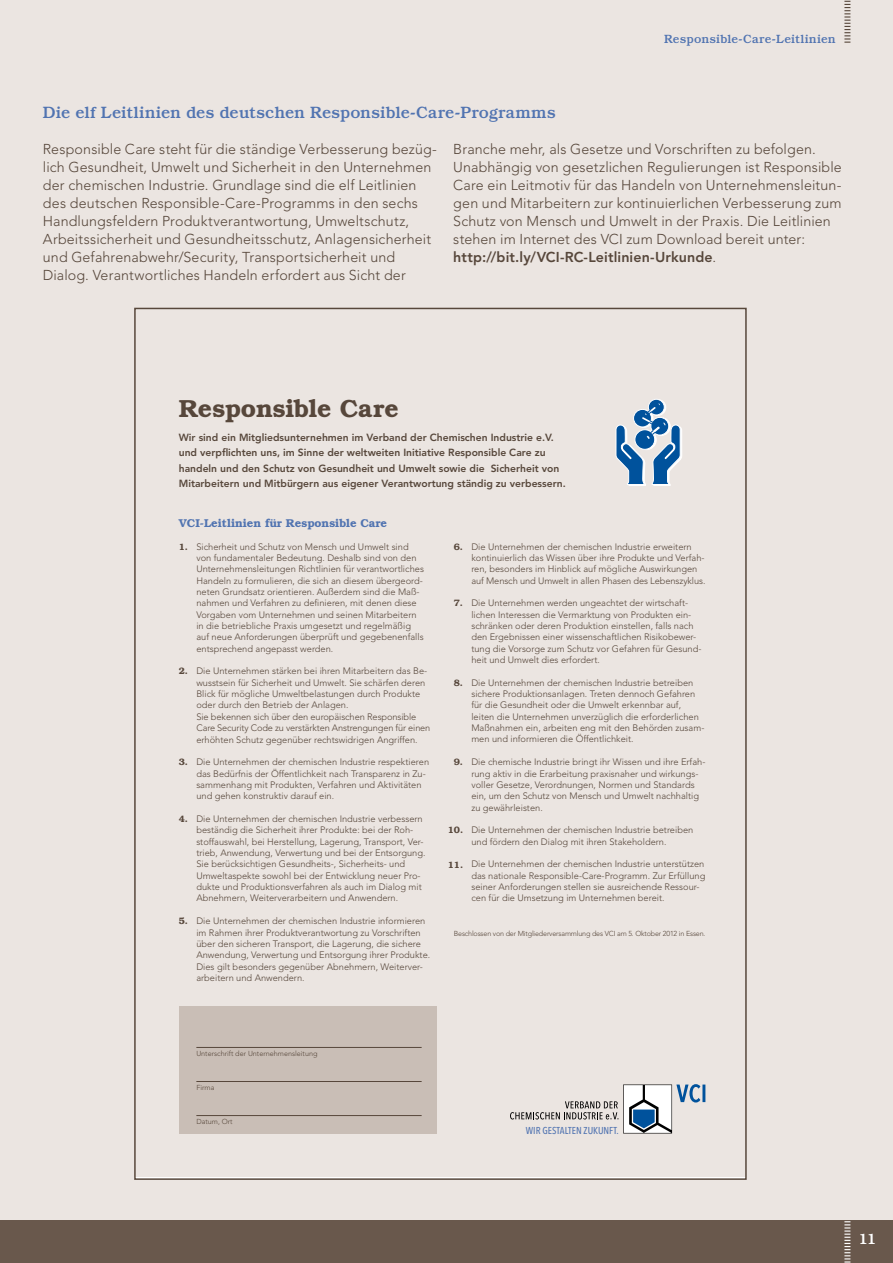
<style>
.page{position:relative;width:893px;height:1263px;background:#ebe5e1}
.page>*{position:absolute;margin:0;border:0;box-sizing:border-box;transform-origin:0 0}
.t1{font:600 24.75px "Bookman Std";letter-spacing:-.005em;color:#57473b}
.t2{font:500 16.5px "Bookman Std";color:#5174b1}
.t3{font:500 15px "Bookman Std";color:#fff}
.t4{font:300 14.25px/18px "Avenir LT Std";letter-spacing:.01em;color:#57473b}
.t5{font:500 12px "Bookman Std";letter-spacing:.01em;color:#5174b1}
.t6{font:600 11.4px "Bookman Std";color:#5174b1}
.t7{font:800 10.35px/15.5px "Avenir LT Std";color:#57473b}
.t8{font:500 condensed 9.9px "Avenir Next LT Pro";color:#5174b1}
.t9{font:300 9.3px/11.4px "Avenir LT Std";color:#57473b}
.t10{font:600 9.3px "Bookman Std";color:#57473b}
.t11{font:300 7.2px "Avenir LT Std";letter-spacing:-.02em;color:#57473b}
.t12{font:300 7.2px "Avenir LT Std";color:#57473b}
.s1{font-weight:800}
.s2{font-family:"Bookman Std";font-weight:600}
</style>
<div class="page">
<svg style="left:844px;top:0;width:6px;height:43px"></svg>
<div style="left:0;top:1220px;width:893px;height:43px;background:#69584c"></div>
<svg style="left:844px;top:1221px;width:6px;height:42px"></svg>
<div style="left:650px;top:400px;width:16px;height:15px;background:#fff;border-radius:50%"></div>
<div style="left:650px;top:400px;width:16px;height:15px;border:1px solid #fff;border-radius:50%"></div>
<svg style="left:648px;top:399px;width:16px;height:16px"></svg>
<div style="left:648px;top:399px;width:16px;height:16px;border:1px solid #fff;border-radius:50%"></div>
<svg style="left:616px;top:403px;width:66px;height:82px"></svg>
<svg style="left:510px;top:1084px;width:195px;height:49px"></svg>
<div style="left:179px;top:1006px;width:257px;height:127px;background:#c9beb6"></div>
<hr style="left:196px;top:1047px;width:226px;height:1px;background:#57473b">
<hr style="left:196px;top:1081px;width:226px;height:1px;background:#57473b">
<hr style="left:196px;top:1115px;width:226px;height:1px;background:#57473b">
<p class="t5" style="left:664px;top:32px;width:173px">Responsible-Care-Leitlinien</p>
<h2 class="t2" style="left:43px;top:102px;width:515px">Die elf Leitlinien des deutschen Responsible-Care-Programms</h2>
<p class="t4" style="left:43px;top:140px;width:395px">Responsible Care steht für die ständige Verbesserung bezüg&shy;lich Gesundheit, Umwelt und Sicherheit in den Unternehmen der chemischen Industrie. Grundlage sind die elf Leitlinien des deutschen Responsible-Care-Programms in den sechs Handlungsfeldern Produktverantwortung, Umweltschutz, Arbeitssicherheit und Gesundheitsschutz, Anlagensicherheit und Gefahrenabwehr/Security, Transportsicherheit und Dialog. Verantwortliches Handeln erfordert aus Sicht der</p>
<p class="t4" style="left:453px;top:140px;width:390px">Branche mehr, als Gesetze und Vorschriften zu befolgen.<br>Unabhängig von gesetzlichen Regulierungen ist Responsible Care ein Leitmotiv für das Handeln von Unternehmensleitun&shy;gen und Mitarbeitern zur kontinuierlichen Verbesserung zum Schutz von Mensch und Umwelt in der Praxis. Die Leitlinien stehen im Internet des VCI zum Download bereit unter: <span class="s1">http://bit.ly/VCI-RC-Leitlinien-Urkunde</span>.</p>
<h1 class="t1" style="left:179px;top:393px;width:222px">Responsible Care</h1>
<p class="t7" style="left:179px;top:430px;width:389px">Wir sind ein Mitgliedsunternehmen im Verband der Chemischen Industrie e.V. und verpflichten uns, im Sinne der weltweiten Initiative Responsible Care zu handeln und den Schutz von Gesundheit und Umwelt sowie die Sicherheit von Mitarbeitern und Mitbürgern aus eigener Verantwortung ständig zu verbessern.</p>
<p class="t6" style="left:179px;top:516px;width:210px">VCI-Leitlinien für Responsible Care</p>
<p class="t9" style="left:196px;top:541px;width:229px;text-indent:-18px"><span class="s2">1.</span> Sicherheit und Schutz von Mensch und Umwelt sind von fundamentaler Bedeutung. Deshalb sind von den Unternehmensleitungen Richtlinien für verantwortliches Handeln zu formulieren, die sich an diesem übergeord&shy;neten Grundsatz orientieren. Außerdem sind die Maß&shy;nahmen und Verfahren zu definieren, mit denen diese Vorgaben vom Unternehmen und seinen Mitarbeitern in die betriebliche Praxis umgesetzt und regelmäßig auf neue Anforderungen überprüft und gegebenenfalls entsprechend angepasst werden.</p>
<p class="t9" style="left:196px;top:665px;width:236px;text-indent:-18px"><span class="s2">2.</span> Die Unternehmen stärken bei ihren Mitarbeitern das Be&shy;wusstsein für Sicherheit und Umwelt. Sie schärfen deren Blick für mögliche Umweltbelastungen durch Produkte oder durch den Betrieb der Anlagen.<br>Sie bekennen sich über den europäischen Responsible Care Security Code zu verstärkten Anstrengungen für einen erhöhten Schutz gegenüber rechtswidrigen Angriffen.</p>
<p class="t9" style="left:196px;top:756px;width:234px;text-indent:-18px"><span class="s2">3.</span> Die Unternehmen der chemischen Industrie respektieren das Bedürfnis der Öffentlichkeit nach Transparenz in Zu&shy;sammenhang mit Produkten, Verfahren und Aktivitäten und gehen konstruktiv darauf ein.</p>
<p class="t9" style="left:196px;top:813px;width:231px;text-indent:-18px"><span class="s2">4.</span> Die Unternehmen der chemischen Industrie verbessern beständig die Sicherheit ihrer Produkte: bei der Roh&shy;stoffauswahl, bei Herstellung, Lagerung, Transport, Ver&shy;trieb, Anwendung, Verwertung und bei der Entsorgung.<br>Sie berücksichtigen Gesundheits-, Sicherheits- und Umweltaspekte sowohl bei der Entwicklung neuer Pro&shy;dukte und Produktionsverfahren als auch im Dialog mit Abnehmern, Weiterverarbeitern und Anwendern.</p>
<p class="t9" style="left:196px;top:915px;width:235px;text-indent:-18px"><span class="s2">5.</span> Die Unternehmen der chemischen Industrie informieren im Rahmen ihrer Produktverantwortung zu Vorschriften über den sicheren Transport, die Lagerung, die sichere Anwendung, Verwertung und Entsorgung ihrer Produkte.<br>Dies gilt besonders gegenüber Abnehmern, Weiterver&shy;arbeitern und Anwendern.</p>
<p class="t9" style="left:471px;top:541px;width:236px;text-indent:-18px"><span class="s2">6.</span> Die Unternehmen der chemischen Industrie erweitern kontinuierlich das Wissen über ihre Produkte und Verfah&shy;ren, besonders im Hinblick auf mögliche Auswirkungen auf Mensch und Umwelt in allen Phasen des Lebenszyklus.</p>
<p class="t9" style="left:471px;top:597px;width:232px;text-indent:-18px"><span class="s2">7.</span> Die Unternehmen werden ungeachtet der wirtschaft&shy;lichen Interessen die Vermarktung von Produkten ein&shy;schränken oder deren Produktion einstellen, falls nach den Ergebnissen einer wissenschaftlichen Risikobewer&shy;tung die Vorsorge zum Schutz vor Gefahren für Gesund&shy;heit und Umwelt dies erfordert.</p>
<p class="t9" style="left:471px;top:677px;width:235px;text-indent:-18px"><span class="s2">8.</span> Die Unternehmen der chemischen Industrie betreiben sichere Produktionsanlagen. Treten dennoch Gefahren für die Gesundheit oder die Umwelt erkennbar auf, leiten die Unternehmen unverzüglich die erforderlichen Maßnahmen ein, arbeiten eng mit den Behörden zusam&shy;men und informieren die Öffentlichkeit.</p>
<p class="t9" style="left:471px;top:756px;width:236px;text-indent:-18px"><span class="s2">9.</span> Die chemische Industrie bringt ihr Wissen und ihre Erfah&shy;rung aktiv in die Erarbeitung praxisnaher und wirkungs&shy;voller Gesetze, Verordnungen, Normen und Standards ein, um den Schutz von Mensch und Umwelt nachhaltig zu gewährleisten.</p>
<p class="t9" style="left:471px;top:824px;width:223px">Die Unternehmen der chemischen Industrie betreiben und fördern den Dialog mit ihren Stakeholdern.</p>
<p class="t9" style="left:471px;top:858px;width:236px">Die Unternehmen der chemischen Industrie unterstützen das nationale Responsible-Care-Programm. Zur Erfüllung seiner Anforderungen stellen sie ausreichende Ressour&shy;cen für die Umsetzung im Unternehmen bereit.</p>
<p class="t11" style="left:454px;top:929px;width:253px">Beschlossen von der Mitgliederversammlung des VCI am 5. Oktober 2012 in Essen.</p>
<p class="t10" style="left:448px;top:825px;width:17px">10.</p>
<p class="t10" style="left:448px;top:859px;width:17px">11.</p>
<p class="t12" style="left:196px;top:1050px;width:123px">Unterschrift der Unternehmensleitung</p>
<p class="t11" style="left:196px;top:1084px;width:20px">Firma</p>
<p class="t12" style="left:196px;top:1118px;width:38px">Datum, Ort</p>
<p class="t8" style="left:526px;top:1124px;width:94px">WIR GESTALTEN ZUKUNFT.</p>
<h3 class="t3" style="left:859px;top:1230px;width:19px">11</h3>
</div>
